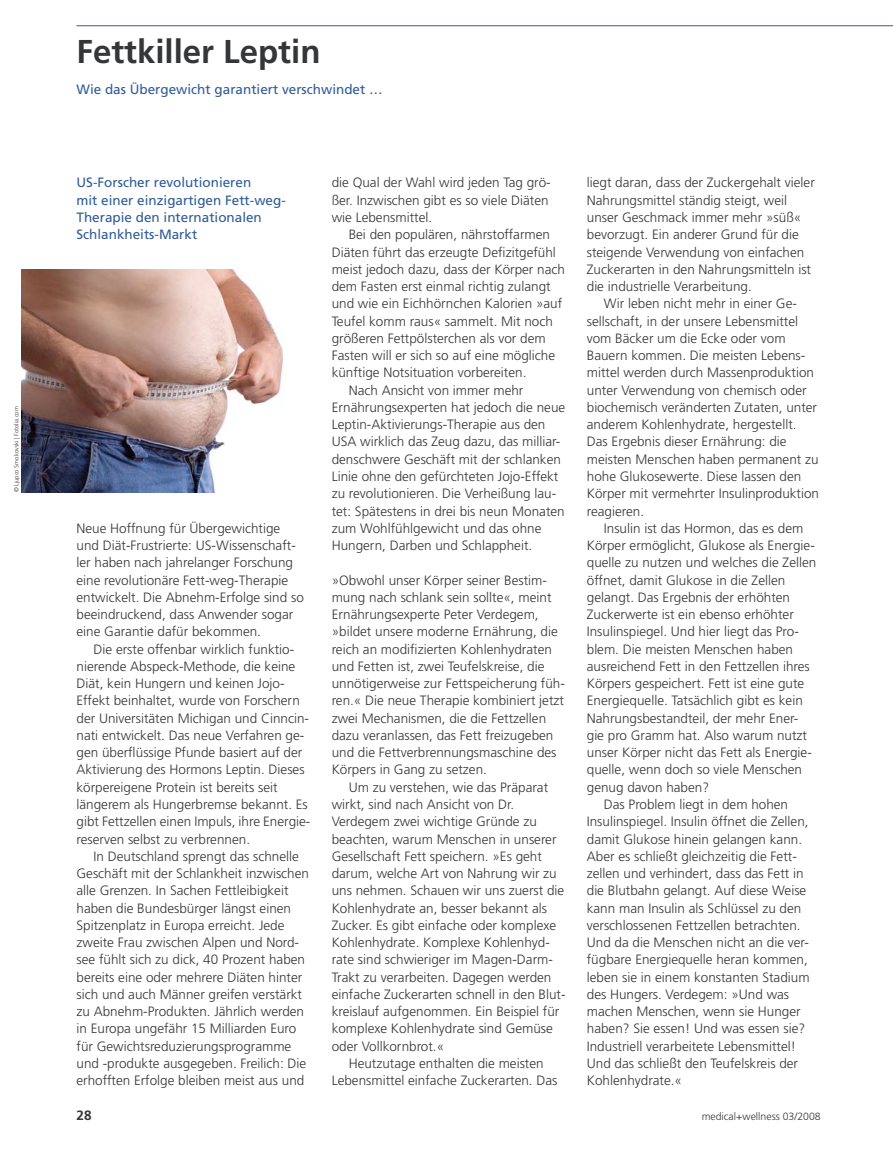
<style>
.page{position:relative;width:893px;height:1149px;background:#fff}
.page>*{position:absolute;margin:0;border:0;box-sizing:border-box;transform-origin:0 0}
.Überschrift{font:700 33px "Frutiger";color:#353638}
.Fließtext{font:300 13.5px/17.2px "Frutiger";color:#353638}
.Fließtext_ohne_Einzug{font:300 13.5px/17.2px "Frutiger";color:#353638}
.Unterzeile{font:13.5px/17.2px "Frutiger";color:#305c98}
.Unterzeile-2{font:700 13.5px "Frutiger";color:#353638}
.BU{font:300 10.5px "Frutiger";color:#353638}
.BU-2{font:300 6px "Frutiger";color:#353638}
</style>
<div class="page">
<hr style="left:77px;top:25px;width:816px;height:1px;background:#305c98">
<img style="left:21px;top:269px;width:262px;height:223px">
<p class="BU-2" style="left:13px;top:492px;width:88px;rotate:-90deg">© Ljupco Smokovski | Fotolia.com</p>
<p class="Überschrift" style="left:77px;top:32px;width:245px">Fettkiller Leptin</p>
<p class="Unterzeile" style="left:77px;top:81px;width:308px">Wie das Übergewicht garantiert verschwindet …</p>
<p class="Unterzeile" style="left:77px;top:174px;width:176px">US-Forscher revolutionieren</p>
<p class="Unterzeile" style="left:77px;top:191px;width:211px">mit einer einzigartigen Fett-weg-<br>Therapie den internationalen<br>Schlankheits-Markt</p>
<p class="Fließtext_ohne_Einzug" style="left:77px;top:519px;width:229px">Neue Hoffnung für Übergewichtige und Diät-Frustrierte: US-Wissenschaft&shy;ler haben nach jahrelanger Forschung eine revolutionäre Fett-weg-Therapie entwickelt. Die Abnehm-Erfolge sind so beeindruckend, dass Anwender sogar eine Garantie dafür bekommen.</p>
<p class="Fließtext" style="left:77px;top:640px;width:235px;text-indent:17px">Die erste offenbar wirklich funktio&shy;nierende Abspeck-Methode, die keine Diät, kein Hungern und keinen Jojo-Effekt beinhaltet, wurde von Forschern der Universitäten Michigan und Cinncin&shy;nati entwickelt. Das neue Verfahren ge&shy;gen überflüssige Pfunde basiert auf der Aktivierung des Hormons Leptin. Dieses körpereigene Protein ist bereits seit längerem als Hungerbremse bekannt. Es gibt Fettzellen einen Impuls, ihre Energie&shy;reserven selbst zu verbrennen.</p>
<p class="Fließtext" style="left:77px;top:847px;width:234px;text-indent:17px">In Deutschland sprengt das schnelle Geschäft mit der Schlankheit inzwischen alle Grenzen. In Sachen Fettleibigkeit haben die Bundesbürger längst einen Spitzenplatz in Europa erreicht. Jede zweite Frau zwischen Alpen und Nord&shy;see fühlt sich zu dick, 40 Prozent haben bereits eine oder mehrere Diäten hinter sich und auch Männer greifen verstärkt zu Abnehm-Produkten. Jährlich werden in Europa ungefähr 15 Milliarden Euro für Gewichtsreduzierungsprogramme und -produkte ausgegeben. Freilich: Die erhofften Erfolge bleiben meist aus und</p>
<p class="Fließtext" style="left:332px;top:174px;width:221px">die Qual der Wahl wird jeden Tag grö&shy;ßer. Inzwischen gibt es so viele Diäten wie Lebensmittel.</p>
<p class="Fließtext" style="left:332px;top:226px;width:235px;text-indent:17px">Bei den populären, nährstoffarmen Diäten führt das erzeugte Defizitgefühl meist jedoch dazu, dass der Körper nach dem Fasten erst einmal richtig zulangt und wie ein Eichhörnchen Kalorien »auf Teufel komm raus« sammelt. Mit noch größeren Fettpölsterchen als vor dem Fasten will er sich so auf eine mögliche künftige Notsituation vorbereiten.</p>
<p class="Fließtext" style="left:332px;top:381px;width:235px;text-indent:17px">Nach Ansicht von immer mehr Ernährungsexperten hat jedoch die neue Leptin-Aktivierungs-Therapie aus den USA wirklich das Zeug dazu, das milliar&shy;denschwere Geschäft mit der schlanken Linie ohne den gefürchteten Jojo-Effekt zu revolutionieren. Die Verheißung lau&shy;tet: Spätestens in drei bis neun Monaten zum Wohlfühlgewicht und das ohne Hungern, Darben und Schlappheit.</p>
<p class="Fließtext_ohne_Einzug" style="left:332px;top:571px;width:235px">»Obwohl unser Körper seiner Bestim&shy;mung nach schlank sein sollte«, meint Ernährungsexperte Peter Verdegem, »bildet unsere moderne Ernährung, die reich an modifizierten Kohlenhydraten und Fetten ist, zwei Teufelskreise, die unnötigerweise zur Fettspeicherung füh&shy;ren.« Die neue Therapie kombiniert jetzt zwei Mechanismen, die die Fettzellen dazu veranlassen, das Fett freizugeben und die Fettverbrennungsmaschine des Körpers in Gang zu setzen.</p>
<p class="Fließtext" style="left:349px;top:778px;width:201px">Um zu verstehen, wie das Präparat</p>
<p class="Fließtext_ohne_Einzug" style="left:332px;top:795px;width:235px">wirkt, sind nach Ansicht von Dr.<br>Verdegem zwei wichtige Gründe zu beachten, warum Menschen in unserer Gesellschaft Fett speichern. »Es geht darum, welche Art von Nahrung wir zu uns nehmen. Schauen wir uns zuerst die Kohlenhydrate an, besser bekannt als Zucker. Es gibt einfache oder komplexe Kohlenhydrate. Komplexe Kohlenhyd&shy;rate sind schwieriger im Magen-Darm-Trakt zu verarbeiten. Dagegen werden einfache Zuckerarten schnell in den Blut&shy;kreislauf aufgenommen. Ein Beispiel für komplexe Kohlenhydrate sind Gemüse oder Vollkornbrot.«</p>
<p class="Fließtext" style="left:332px;top:1054px;width:227px;text-align:center">Heutzutage enthalten die meisten<br>Lebensmittel einfache Zuckerarten. Das</p>
<p class="Fließtext" style="left:587px;top:174px;width:230px">liegt daran, dass der Zuckergehalt vieler Nahrungsmittel ständig steigt, weil unser Geschmack immer mehr »süß« bevorzugt. Ein anderer Grund für die steigende Verwendung von einfachen Zuckerarten in den Nahrungsmitteln ist die industrielle Verarbeitung.</p>
<p class="Fließtext" style="left:587px;top:295px;width:234px;text-indent:17px">Wir leben nicht mehr in einer Ge&shy;sellschaft, in der unsere Lebensmittel vom Bäcker um die Ecke oder vom Bauern kommen. Die meisten Lebens&shy;mittel werden durch Massenproduktion unter Verwendung von chemisch oder biochemisch veränderten Zutaten, unter anderem Kohlenhydrate, hergestellt.<br>Das Ergebnis dieser Ernährung: die meisten Menschen haben permanent zu hohe Glukosewerte. Diese lassen den Körper mit vermehrter Insulinproduktion reagieren.</p>
<p class="Fließtext" style="left:587px;top:519px;width:231px;text-indent:17px">Insulin ist das Hormon, das es dem Körper ermöglicht, Glukose als Energie&shy;quelle zu nutzen und welches die Zellen öffnet, damit Glukose in die Zellen gelangt. Das Ergebnis der erhöhten Zuckerwerte ist ein ebenso erhöhter</p>
<p class="Fließtext_ohne_Einzug" style="left:587px;top:623px;width:227px">Insulinspiegel. Und hier liegt das Pro&shy;blem. Die meisten Menschen haben ausreichend Fett in den Fettzellen ihres Körpers gespeichert. Fett ist eine gute Energiequelle. Tatsächlich gibt es kein Nahrungsbestandteil, der mehr Ener&shy;gie pro Gramm hat. Also warum nutzt unser Körper nicht das Fett als Energie&shy;quelle, wenn doch so viele Menschen genug davon haben?</p>
<p class="Fließtext" style="left:587px;top:795px;width:224px;text-indent:17px">Das Problem liegt in dem hohen Insulinspiegel. Insulin öffnet die Zellen, damit Glukose hinein gelangen kann.<br>Aber es schließt gleichzeitig die Fett&shy;zellen und verhindert, dass das Fett in die Blutbahn gelangt. Auf diese Weise kann man Insulin als Schlüssel zu den verschlossenen Fettzellen betrachten.<br>Und da die Menschen nicht an die ver&shy;fügbare Energiequelle heran kommen, leben sie in einem konstanten Stadium des Hungers. Verdegem: »Und was machen Menschen, wenn sie Hunger haben? Sie essen! Und was essen sie?<br>Industriell verarbeitete Lebensmittel!<br>Und das schließt den Teufelskreis der Kohlenhydrate.«</p>
<p class="Unterzeile-2" style="left:77px;top:1106px;width:17px">28</p>
<p class="BU" style="left:702px;top:1109px;width:120px">medical+wellness 03/2008</p>
</div>
